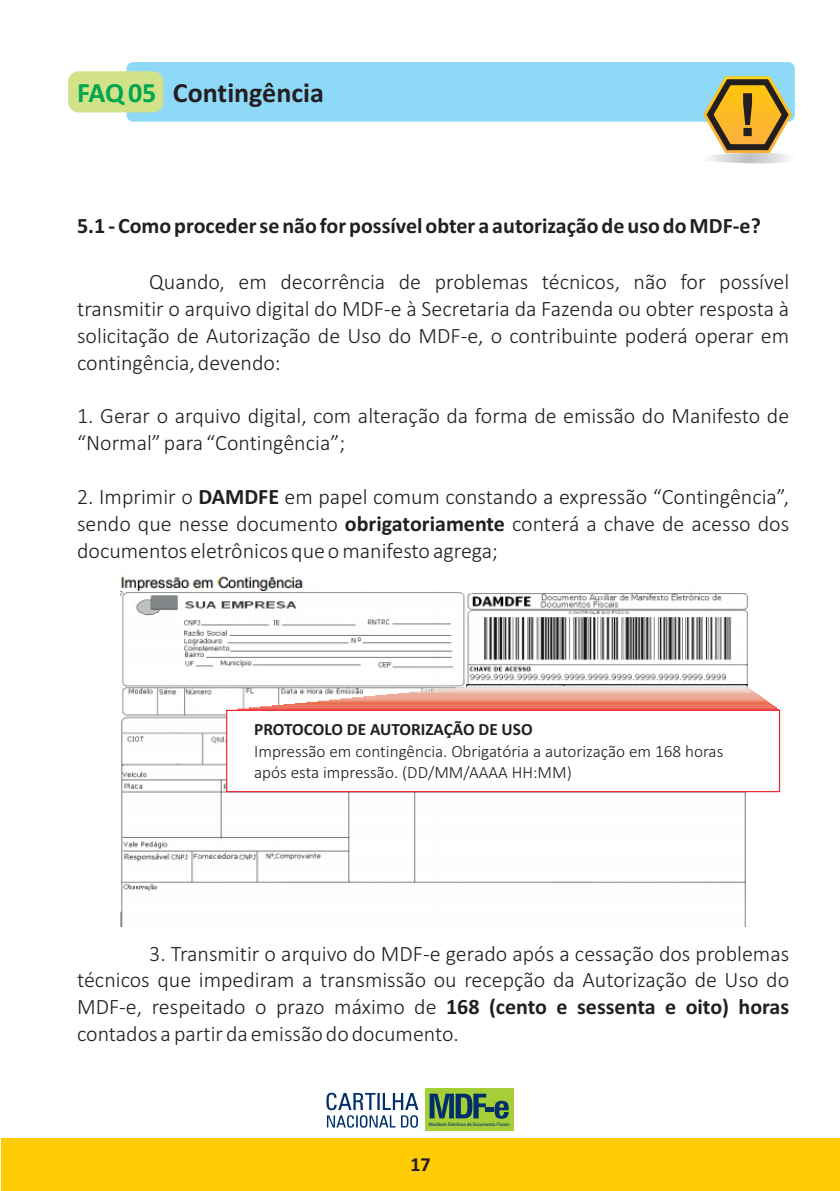
<style>
.page{position:relative;width:840px;height:1191px;background:#fff}
.page>*{position:absolute;margin:0;border:0;box-sizing:border-box;transform-origin:0 0}
.t1{font:700 28px "Calibri";color:#231f20}
.t2{font:300 22px/26.8px "Calibri";color:#231f20;text-align:justify}
.t3{font:700 22px "Calibri";color:#231f20}
.t4{font:700 20px "Calibri";color:#231f20}
.t5{font:300 17.2px/21px "Calibri";color:#231f20}
.t6{font:700 17.2px "Calibri";color:#231f20}
.t7{font:condensed 4.8px "Zurich BT";color:#002f6b}
.s1{color:#00a650}
.s2{font-weight:700}
</style>
<div class="page">
<div style="left:126px;top:62px;width:668px;height:60px;background:#8ed8f8;border-radius:7px"></div>
<div style="left:68px;top:71px;width:95px;height:41px;background:#d2e288;border-radius:10px"></div>
<div style="left:1px;top:1138px;width:838px;height:52px;background:#ffcb04"></div>
<svg style="left:695px;top:76px;width:100px;height:87px"></svg>
<div style="left:424px;top:1088px;width:89px;height:42px;background:#a6ce39"></div>
<svg style="left:429px;top:1093px;width:57px;height:25px"></svg>
<div style="left:485px;top:1107px;width:8px;height:5px;background:#002f6b"></div>
<svg style="left:494px;top:1100px;width:14px;height:18px"></svg>
<svg style="left:326px;top:1092px;width:92px;height:35px"></svg>
<img style="left:120px;top:576px;width:630px;height:350px">
<div style="left:466px;top:684px;width:281px;height:32px;border:1px solid #231f20"></div>
<svg style="left:466px;top:685px;width:281px;height:2px"></svg>
<div style="left:455px;top:687px;width:293px;height:44px;background:#ebe3df"></div>
<div style="left:443px;top:688px;width:307px;height:46px;background:#ede1db"></div>
<div style="left:432px;top:689px;width:319px;height:48px;background:#eddcd4"></div>
<svg style="left:421px;top:690px;width:332px;height:50px;background:#ec927e"></svg>
<svg style="left:409px;top:691px;width:345px;height:2px"></svg>
<svg style="left:317px;top:700px;width:450px;height:2px"></svg>
<svg style="left:225px;top:709px;width:555px;height:83px"></svg>
<p class="t1" style="left:77px;top:81px;width:248px"><span class="s1">FAQ 05</span> Contingência</p>
<p class="t3" style="left:77px;top:216px;width:684px">5.1 - Como proceder se não for possível obter a autorização de uso do MDF-e?</p>
<p class="t2" style="left:77px;top:270px;width:713px;text-indent:72px">Quando, em decorrência de problemas técnicos, não for possível transmitir o arquivo digital do MDF-e à Secretaria da Fazenda ou obter resposta à solicitação de Autorização de Uso do MDF-e, o contribuinte poderá operar em contingência, devendo:</p>
<p class="t2" style="left:77px;top:404px;width:713px">1. Gerar o arquivo digital, com alteração da forma de emissão do Manifesto de “Normal” para “Contingência”;</p>
<p class="t2" style="left:77px;top:485px;width:713px">2. Imprimir o <span class="s2">DAMDFE</span> em papel comum constando a expressão “Contingência”, sendo que nesse documento <span class="s2">obrigatoriamente</span> conterá a chave de acesso dos documentos eletrônicos que o manifesto agrega;</p>
<p class="t6" style="left:254px;top:722px;width:280px">PROTOCOLO DE AUTORIZAÇÃO DE USO</p>
<p class="t5" style="left:254px;top:742px;width:470px">Impressão em contingência. Obrigatória a autorização em 168 horas após esta impressão. (DD/MM/AAAA HH:MM)</p>
<p class="t2" style="left:77px;top:941px;width:713px;text-indent:72px">3. Transmitir o arquivo do MDF-e gerado após a cessação dos problemas técnicos que impediram a transmissão ou recepção da Autorização de Uso do MDF-e, respeitado o prazo máximo de <span class="s2">168 (cento e sessenta e oito) horas </span>contados a partir da emissão do documento.</p>
<p class="t7" style="left:428px;top:1122px;width:82px">Manifesto Eletrônico de Documentos Fiscais</p>
<p class="t4" style="left:410px;top:1155px;width:22px">17</p>
</div>
